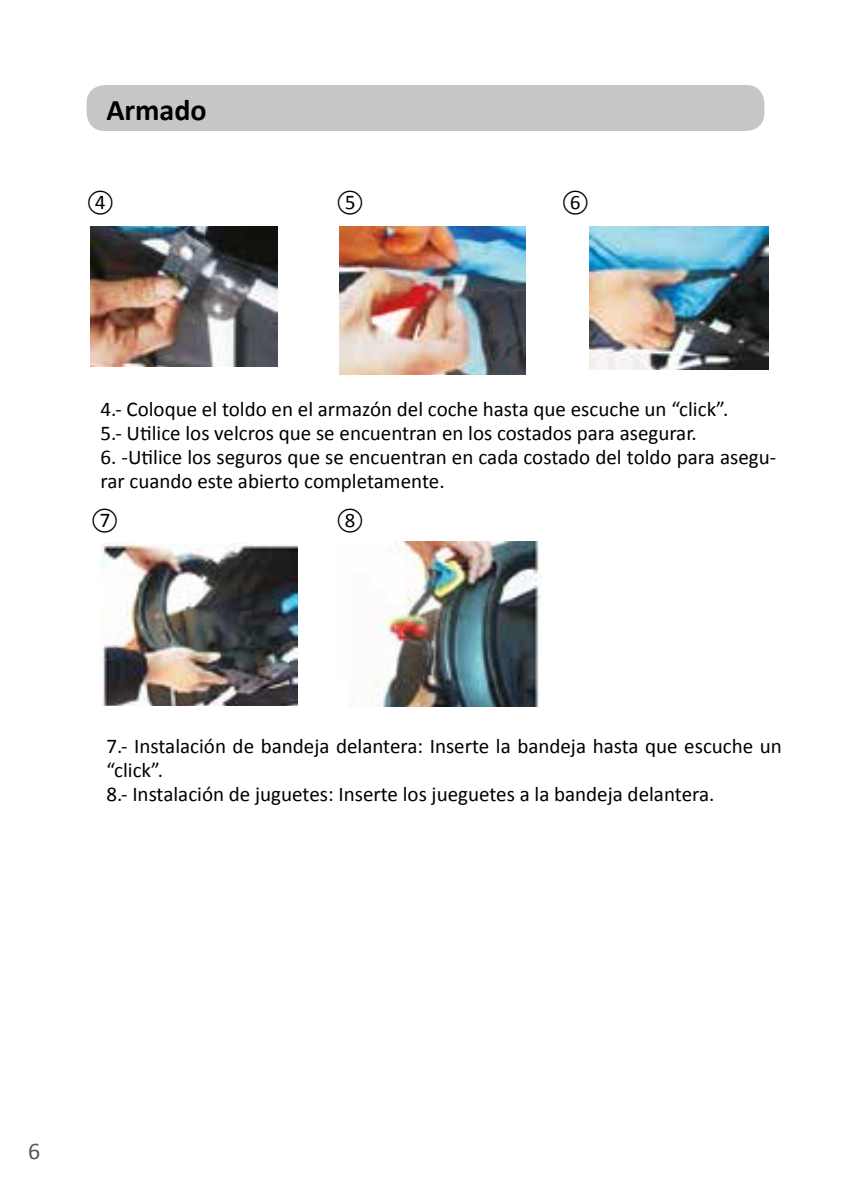
<style>
.page{position:relative;width:851px;height:1191px;background:#fff}
.page>*{position:absolute;margin:0;border:0;box-sizing:border-box;transform-origin:0 0}
.t1{font:700 30px "Calibri";color:#000}
.t2{font:24px "Calibri";color:#575756}
.t3{font:21px/24px "Calibri";color:#000}
</style>
<div class="page">
<div style="left:87px;top:85px;width:677px;height:46px;background:#c6c6c6;border-radius:18px"></div>
<img style="left:339px;top:226px;width:186px;height:148px">
<img style="left:589px;top:226px;width:179px;height:143px">
<img style="left:91px;top:226px;width:186px;height:141px">
<img style="left:100px;top:544px;width:197px;height:162px">
<img style="left:371px;top:541px;width:170px;height:165px">
<h1 class="t1" style="left:106px;top:91px;width:102px">Armado</h1>
<p class="t3" style="left:87px;top:191px;width:29px">④</p>
<p class="t3" style="left:336px;top:191px;width:29px">⑤</p>
<p class="t3" style="left:561px;top:191px;width:29px">⑥</p>
<p class="t3" style="left:100px;top:397px;width:629px">4.- Coloque el toldo en el armazón del coche hasta que escuche un “click”.<br>5.- Utilice los velcros que se encuentran en los costados para asegurar.</p>
<p class="t3" style="left:100px;top:445px;width:677px">6. -Utilice los seguros que se encuentran en cada costado del toldo para asegu&shy;rar cuando este abierto completamente.</p>
<p class="t3" style="left:91px;top:508px;width:29px">⑦</p>
<p class="t3" style="left:336px;top:508px;width:29px">⑧</p>
<p class="t3" style="left:106px;top:734px;width:677px">7.- Instalación de bandeja delantera: Inserte la bandeja hasta que escuche un “click”.<br>8.- Instalación de juguetes: Inserte los jueguetes a la bandeja delantera.</p>
<p class="t2" style="left:28px;top:1135px;width:14px">6</p>
</div>
